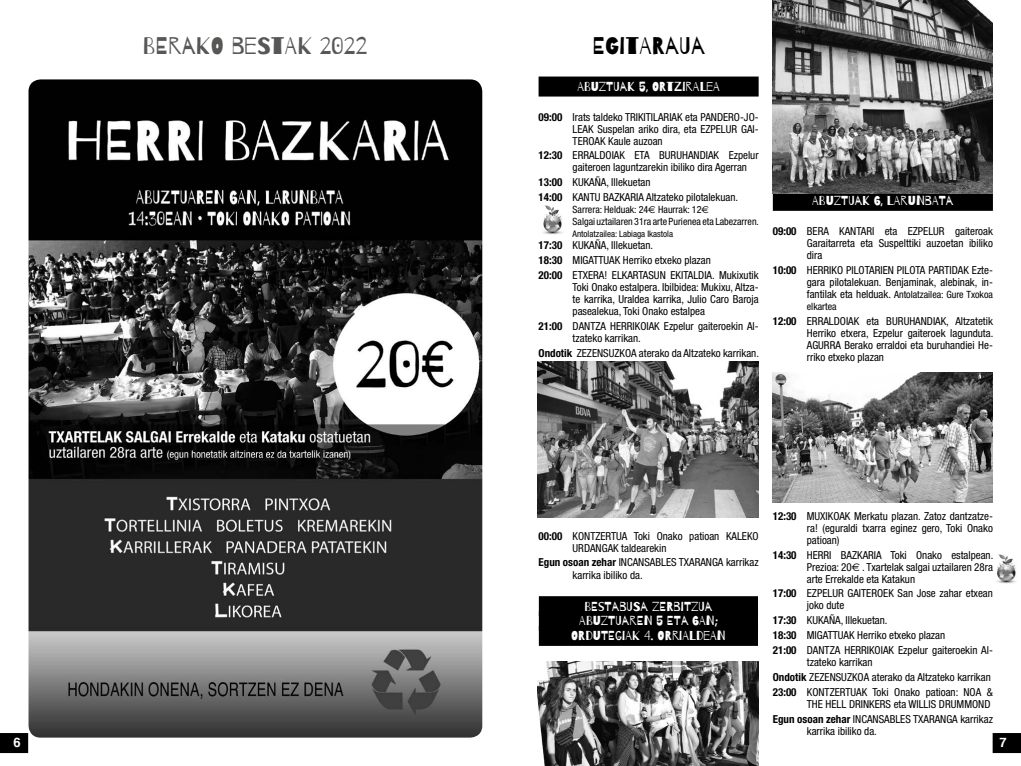
<style>
.page{position:relative;width:1021px;height:766px;background:#fff}
.page>*{position:absolute;margin:0;border:0;box-sizing:border-box;transform-origin:0 0}
.t1{font:24px "Barrio";letter-spacing:.005em;color:#575756}
.t2{font:24px "Barrio";letter-spacing:.01em;color:#000}
.t3{font:13px/14.8px "Barrio";letter-spacing:.005em;color:#fff;text-align:center}
.t4{font:700 13px "Helvetica";color:#fff}
.t5{font:condensed 11px/12px "Helvetica Neue";color:#000}
.t6{font:condensed 10px/12px "Helvetica Neue";color:#000}
.t7{font:condensed 9px "Helvetica Neue";color:#000}
.s1{font-weight:700}
.s2{font-family:"Euro Sans";font-stretch:normal}
.s3{font-size:11px}
</style>
<div class="page">
<div style="left:0;top:732px;width:28px;height:20px;background:#000"></div>
<div style="left:992px;top:732px;width:28px;height:20px;background:#000"></div>
<img style="left:996px;top:554px;width:20px;height:29px">
<div style="left:772px;top:191px;width:220px;height:20px;background:#000"></div>
<div style="left:538px;top:76px;width:220px;height:20px;background:#000"></div>
<img style="left:543px;top:205px;width:20px;height:29px">
<img style="left:29px;top:79px;width:453px;height:658px">
<div style="left:539px;top:596px;width:219px;height:20px;background:#000"></div>
<div style="left:539px;top:611px;width:219px;height:20px;background:#000"></div>
<div style="left:539px;top:625px;width:219px;height:20px;background:#000"></div>
<img style="left:772px;top:372px;width:220px;height:130px">
<img style="left:772px;top:0;width:220px;height:193px">
<img style="left:538px;top:361px;width:220px;height:157px">
<img style="left:538px;top:661px;width:220px;height:104px">
<h1 class="t1" style="left:143px;top:33px;width:226px">BERAKO BESTAK 2022</h1>
<h1 class="t2" style="left:592px;top:33px;width:112px">EGITARAUA</h1>
<p class="t3" style="left:577px;top:79px;width:144px">ABUZTUAK 5, ORTZIRALEA</p>
<p class="t5" style="left:572px;top:111px;width:187px;text-align:justify;text-indent:-34px"><span class="s1">09:00</span> Irats taldeko TRIKITILARIAK eta PANDERO-JO-LEAK Suspelan ariko dira, eta EZPELUR GAI-TEROAK Kaule auzoan</p>
<p class="t5" style="left:572px;top:149px;width:187px;text-indent:-34px"><span class="s1">12:30</span> ERRALDOIAK ETA BURUHANDIAK Ezpelur gaiteroen laguntzarekin ibiliko dira Agerran</p>
<p class="t5" style="left:538px;top:175px;width:201px;line-height:14.8px"><span class="s1">13:00</span> KUKAÑA, Illekuetan<br><span class="s1">14:00</span> KANTU BAZKARIA Altzateko pilotalekuan.</p>
<p class="t6" style="left:572px;top:203px;width:188px">Sarrera: Helduak: 24<span class="s2">E</span> Haurrak: 12<span class="s2">E<br></span>Salgai uztailaren 31ra arte Purienea eta Labezarren.</p>
<p class="t7" style="left:572px;top:229px;width:102px">Antolatzailea: Labiaga Ikastola</p>
<p class="t5" style="left:538px;top:238px;width:221px;line-height:14.8px"><span class="s1">17:30</span> KUKAÑA, Illekuetan.<br><span class="s1">18:30</span> MIGATTUAK Herriko etxeko plazan<br><span class="s1">20:00</span> ETXERA! ELKARTASUN EKITALDIA. Mukixutik</p>
<p class="t5" style="left:572px;top:281px;width:187px;text-align:justify">Toki Onako estalpera. Ibilbidea: Mukixu, Altza&shy;te karrika, Uraldea karrika, Julio Caro Baroja pasealekua, Toki Onako estalpea</p>
<p class="t5" style="left:572px;top:320px;width:187px;text-indent:-34px"><span class="s1">21:00</span> DANTZA HERRIKOIAK Ezpelur gaiteroekin Al&shy;tzateko karrikan.</p>
<p class="t5" style="left:538px;top:346px;width:222px"><span class="s1">Ondotik</span> ZEZENSUZKOA aterako da Altzateko karrikan.</p>
<p class="t3" style="left:812px;top:193px;width:142px">ABUZTUAK 6, LARUNBATA</p>
<p class="t5" style="left:806px;top:225px;width:187px;text-align:justify;text-indent:-34px"><span class="s1">09:00</span> BERA KANTARI eta EZPELUR gaiteroak Garaitarreta eta Suspelttiki auzoetan ibiliko dira</p>
<p class="t5" style="left:772px;top:264px;width:221px;text-align:right"><span class="s1">10:00</span> HERRIKO PILOTARIEN PILOTA PARTIDAK Ezte&shy;gara pilotalekuan. Benjaminak, alebinak, in-</p>
<p class="t6" style="left:806px;top:288px;width:187px"><span class="s3">fantilak eta helduak.</span> Antolatzailea: Gure Txokoa elkartea</p>
<p class="t5" style="left:806px;top:314px;width:188px;text-align:justify;text-indent:-34px"><span class="s1">12:00</span> ERRALDOIAK eta BURUHANDIAK, Altzatetik Herriko etxera, Ezpelur gaiteroek lagunduta.<br>AGURRA Berako erraldoi eta buruhandiei He&shy;rriko etxeko plazan</p>
<p class="t5" style="left:572px;top:529px;width:187px;text-indent:-34px"><span class="s1">00:00</span> KONTZERTUA Toki Onako patioan KALEKO<br>URDANGAK taldearekin</p>
<p class="t5" style="left:572px;top:556px;width:187px;text-indent:-34px"><span class="s1">Egun osoan zehar</span> INCANSABLES TXARANGA karrikaz karrika ibiliko da.</p>
<p class="t3" style="left:571px;top:599px;width:156px">BESTABUSA ZERBITZUA<br>ABUZTUAREN 5 ETA 6AN;<br>ORDUTEGIAK 4. ORRIALDEAN</p>
<p class="t5" style="left:806px;top:509px;width:187px;text-align:justify;text-indent:-34px"><span class="s1">12:30</span> MUXIKOAK Merkatu plazan. Zatoz dantzatze&shy;ra! (eguraldi txarra eginez gero, Toki Onako patioan)</p>
<p class="t5" style="left:806px;top:548px;width:188px;text-align:justify;text-indent:-34px"><span class="s1">14:30</span> HERRI BAZKARIA Toki Onako estalpean.<br>Prezioa: 20<span class="s2">€</span> . Txartelak salgai uztailaren 28ra arte Errekalde eta Katakun</p>
<p class="t5" style="left:806px;top:587px;width:187px;text-indent:-34px"><span class="s1">17:00</span> EZPELUR GAITEROEK San Jose zahar etxean joko dute</p>
<p class="t5" style="left:772px;top:612px;width:221px;line-height:14.8px"><span class="s1">17:30</span> KUKAÑA, Illekuetan.<br><span class="s1">18:30</span> MIGATTUAK Herriko etxeko plazan<br><span class="s1">21:00</span> DANTZA HERRIKOIAK Ezpelur gaiteroekin Al-</p>
<p class="t5" style="left:772px;top:654px;width:221px;line-height:14.8px;text-indent:34px">tzateko karrikan<br><span class="s1">Ondotik</span> ZEZENSUZKOA aterako da Altzateko karrikan<br><span class="s1">23:00</span> KONTZERTUAK Toki Onako patioan: NOA &amp;</p>
<p class="t5" style="left:772px;top:696px;width:221px;line-height:14.8px;text-align:right">THE HELL DRINKERS eta WILLIS DRUMMOND<br><span class="s1">Egun osoan zehar</span> INCANSABLES TXARANGA karrikaz</p>
<p class="t5" style="left:806px;top:724px;width:72px">karrika ibiliko da.</p>
<p class="t4" style="left:14px;top:732px;width:9px">6</p>
<p class="t4" style="left:999px;top:732px;width:9px">7</p>
</div>
